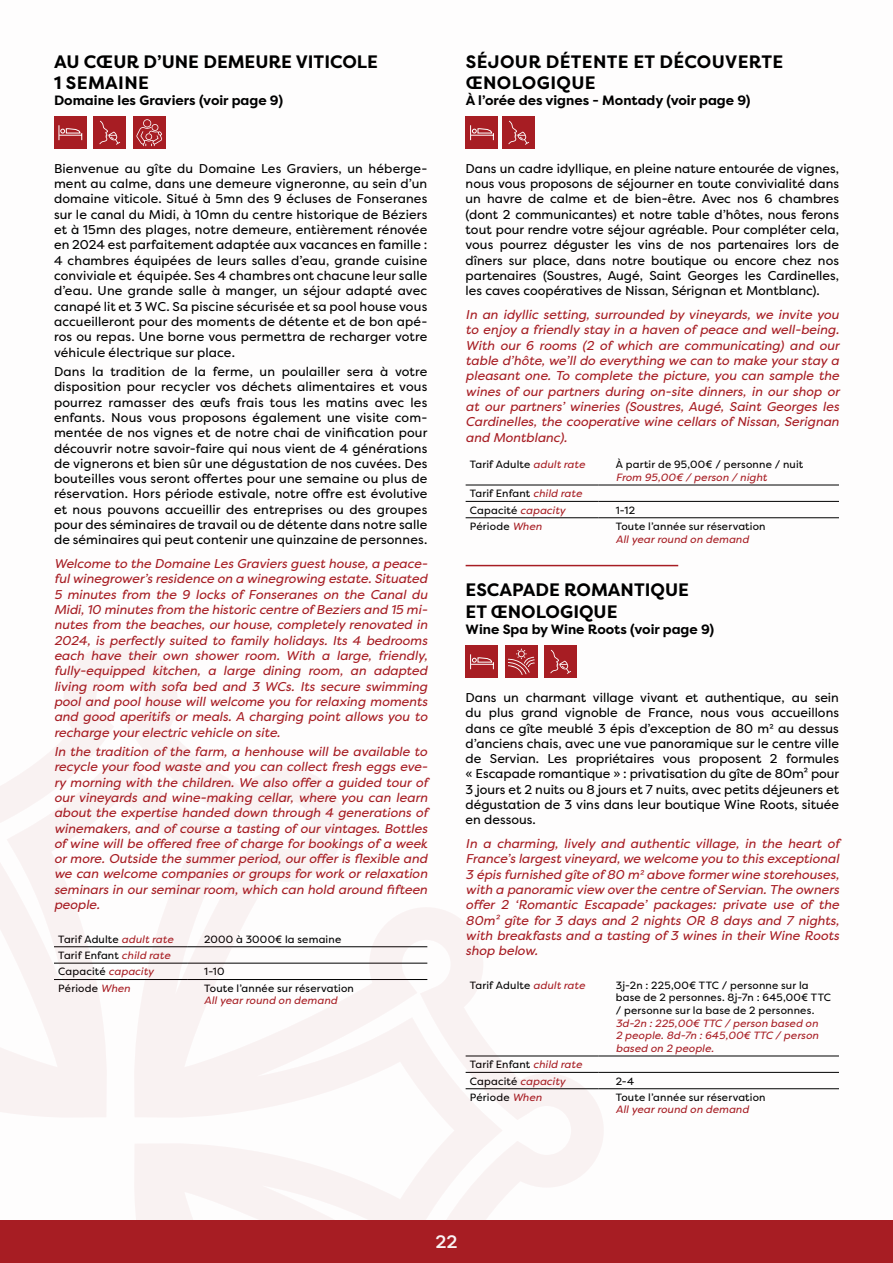
<style>
.page{position:relative;width:893px;height:1263px;background:#fff}
.page>*{position:absolute;margin:0;border:0;box-sizing:border-box;transform-origin:0 0}
.t1{font:700 18px/21.6px "Filson Pro";color:#000}
.t2{font:700 18px/21.6px "Filson Pro";letter-spacing:.02em;color:#000}
.t3{font:500 18px "Filson Pro";color:#fff}
.t4{font:700 13.5px "Filson Pro";color:#000}
.t5{font:12.75px/15.3px "Filson Pro";color:#000;text-align:justify}
.t6{font:italic 12.75px/15.3px "Filson Pro";color:#a71d23;text-align:justify}
.t7{font:10.5px/16.4px "Filson Pro";letter-spacing:.015em;color:#000}
.t8{font:italic 10.5px/12.6px "Filson Pro";letter-spacing:.015em;color:#a71d23;text-align:justify}
.s1{font-style:italic;color:#a71d23}
</style>
<div class="page">
<div style="left:0;top:1220px;width:893px;height:43px;background:#a71d23"></div>
<div style="left:54px;top:116px;width:33px;height:33px;background:#a71d23"></div>
<svg style="left:59px;top:125px;width:23px;height:15px"></svg>
<div style="left:93px;top:116px;width:33px;height:33px;background:#a71d23"></div>
<svg style="left:99px;top:121px;width:21px;height:24px"></svg>
<div style="left:133px;top:116px;width:33px;height:33px;background:#a71d23"></div>
<svg style="left:136px;top:119px;width:26px;height:27px"></svg>
<div style="left:466px;top:116px;width:32px;height:33px;background:#a71d23"></div>
<svg style="left:470px;top:125px;width:24px;height:15px"></svg>
<div style="left:502px;top:116px;width:33px;height:33px;background:#a71d23"></div>
<svg style="left:508px;top:121px;width:21px;height:24px"></svg>
<hr style="left:466px;top:485px;width:133px;height:1px;background:#000">
<hr style="left:599px;top:485px;width:240px;height:1px;background:#000">
<hr style="left:466px;top:501px;width:133px;height:1px;background:#000">
<hr style="left:599px;top:501px;width:240px;height:1px;background:#000">
<hr style="left:466px;top:517px;width:133px;height:1px;background:#000">
<hr style="left:599px;top:517px;width:240px;height:1px;background:#000">
<hr style="left:466px;top:565px;width:212px;height:1px;background:#a71d23">
<hr style="left:599px;top:1056px;width:240px;height:1px;background:#000">
<hr style="left:599px;top:1072px;width:240px;height:1px;background:#000">
<hr style="left:599px;top:1088px;width:240px;height:1px;background:#000">
<svg style="left:0;top:642px;width:604px;height:578px"></svg>
<h1 class="t1" style="left:54px;top:51px;width:325px">AU CŒUR D’UNE DEMEURE VITICOLE<br>1 SEMAINE</h1>
<p class="t4" style="left:54px;top:92px;width:231px">Domaine les Graviers (voir page 9)</p>
<p class="t5" style="left:54px;top:161px;width:375px">Bienvenue au gîte du Domaine Les Graviers, un héberge&shy;ment au calme, dans une demeure vigneronne, au sein d’un domaine viticole. Situé à 5mn des 9 écluses de Fonseranes sur le canal du Midi, à 10mn du centre historique de Béziers et à 15mn des plages, notre demeure, entièrement rénovée en 2024 est parfaitement adaptée aux vacances en famille :<br>4 chambres équipées de leurs salles d’eau, grande cuisine conviviale et équipée. Ses 4 chambres ont chacune leur salle d’eau. Une grande salle à manger, un séjour adapté avec canapé lit et 3 WC. Sa piscine sécurisée et sa pool house vous accueilleront pour des moments de détente et de bon apé&shy;ros ou repas. Une borne vous permettra de recharger votre véhicule électrique sur place.</p>
<p class="t5" style="left:54px;top:364px;width:375px">Dans la tradition de la ferme, un poulailler sera à votre disposition pour recycler vos déchets alimentaires et vous pourrez ramasser des œufs frais tous les matins avec les enfants. Nous vous proposons également une visite com&shy;mentée de nos vignes et de notre chai de vinification pour découvrir notre savoir-faire qui nous vient de 4 générations de vignerons et bien sûr une dégustation de nos cuvées. Des bouteilles vous seront offertes pour une semaine ou plus de réservation. Hors période estivale, notre offre est évolutive et nous pouvons accueillir des entreprises ou des groupes pour des séminaires de travail ou de détente dans notre salle de séminaires qui peut contenir une quinzaine de personnes.</p>
<p class="t6" style="left:54px;top:556px;width:375px">Welcome to the Domaine Les Graviers guest house, a peace&shy;ful winegrower’s residence on a winegrowing estate. Situated 5 minutes from the 9 locks of Fonseranes on the Canal du Midi, 10 minutes from the historic centre of Beziers and 15 mi&shy;nutes from the beaches, our house, completely renovated in 2024, is perfectly suited to family holidays. Its 4 bedrooms each have their own shower room. With a large, friendly, fully-equipped kitchen, a large dining room, an adapted living room with sofa bed and 3 WCs. Its secure swimming pool and pool house will welcome you for relaxing moments and good aperitifs or meals. A charging point allows you to recharge your electric vehicle on site.</p>
<p class="t6" style="left:54px;top:744px;width:375px">In the tradition of the farm, a henhouse will be available to recycle your food waste and you can collect fresh eggs eve&shy;ry morning with the children. We also offer a guided tour of our vineyards and wine-making cellar, where you can learn about the expertise handed down through 4 generations of winemakers, and of course a tasting of our vintages. Bottles of wine will be offered free of charge for bookings of a week or more. Outside the summer period, our offer is flexible and we can welcome companies or groups for work or relaxation seminars in our seminar room, which can hold around fifteen people.</p>
<p class="t7" style="left:58px;top:930px;width:117px">Tarif Adulte <span class="s1">adult rate</span></p>
<p class="t7" style="left:204px;top:930px;width:139px">2000 à 3000€ la semaine</p>
<p class="t7" style="left:58px;top:947px;width:114px">Tarif Enfant <span class="s1">child rate<br></span>Capacité <span class="s1">capacity</span></p>
<p class="t7" style="left:204px;top:963px;width:22px">1-10</p>
<p class="t7" style="left:58px;top:980px;width:74px">Période <span class="s1">When</span></p>
<p class="t7" style="left:204px;top:980px;width:151px">Toute l’année sur réservation</p>
<p class="t8" style="left:204px;top:994px;width:135px">All year round on demand</p>
<h1 class="t2" style="left:466px;top:51px;width:319px">SÉJOUR DÉTENTE ET DÉCOUVERTE<br>ŒNOLOGIQUE</h1>
<p class="t4" style="left:466px;top:92px;width:286px">À l’orée des vignes - Montady (voir page 9)</p>
<p class="t5" style="left:466px;top:161px;width:375px">Dans un cadre idyllique, en pleine nature entourée de vignes, nous vous proposons de séjourner en toute convivialité dans un havre de calme et de bien-être. Avec nos 6 chambres (dont 2 communicantes) et notre table d’hôtes, nous ferons tout pour rendre votre séjour agréable. Pour compléter cela, vous pourrez déguster les vins de nos partenaires lors de dîners sur place, dans notre boutique ou encore chez nos partenaires (Soustres, Augé, Saint Georges les Cardinelles, les caves coopératives de Nissan, Sérignan et Montblanc).</p>
<p class="t6" style="left:466px;top:307px;width:375px">In an idyllic setting, surrounded by vineyards, we invite you to enjoy a friendly stay in a haven of peace and well-being.<br>With our 6 rooms (2 of which are communicating) and our table d’hôte, we’ll do everything we can to make your stay a pleasant one. To complete the picture, you can sample the wines of our partners during on-site dinners, in our shop or at our partners’ wineries (Soustres, Augé, Saint Georges les Cardinelles, the cooperative wine cellars of Nissan, Serignan and Montblanc).</p>
<p class="t7" style="left:470px;top:456px;width:117px">Tarif Adulte <span class="s1">adult rate</span></p>
<p class="t7" style="left:616px;top:456px;width:189px">À partir de 95,00€ / personne / nuit</p>
<p class="t8" style="left:616px;top:471px;width:153px">From 95,00€ / person / night</p>
<p class="t7" style="left:470px;top:485px;width:114px">Tarif Enfant <span class="s1">child rate<br></span>Capacité <span class="s1">capacity</span></p>
<p class="t7" style="left:616px;top:501px;width:21px">1-12</p>
<p class="t7" style="left:470px;top:518px;width:74px">Période <span class="s1">When</span></p>
<p class="t7" style="left:616px;top:518px;width:151px">Toute l’année sur réservation</p>
<p class="t8" style="left:616px;top:532px;width:135px">All year round on demand</p>
<h1 class="t1" style="left:466px;top:580px;width:225px">ESCAPADE ROMANTIQUE<br>ET ŒNOLOGIQUE</h1>
<p class="t4" style="left:466px;top:621px;width:250px">Wine Spa by Wine Roots (voir page 9)</p>
<p class="t5" style="left:466px;top:690px;width:375px">Dans un charmant village vivant et authentique, au sein du plus grand vignoble de France, nous vous accueillons dans ce gîte meublé 3 épis d’exception de 80 m2 au dessus d’anciens chais, avec une vue panoramique sur le centre ville de Servian. Les propriétaires vous proposent 2 formules « Escapade romantique » : privatisation du gîte de 80m² pour 3 jours et 2 nuits ou 8 jours et 7 nuits, avec petits déjeuners et dégustation de 3 vins dans leur boutique Wine Roots, située en dessous.</p>
<p class="t6" style="left:466px;top:836px;width:375px">In a charming, lively and authentic village, in the heart of France’s largest vineyard, we welcome you to this exceptional 3 épis furnished gîte of 80 m2 above former wine storehouses, with a panoramic view over the centre of Servian. The owners offer 2 ‘Romantic Escapade’ packages: private use of the 80m² gîte for 3 days and 2 nights OR 8 days and 7 nights, with breakfasts and a tasting of 3 wines in their Wine Roots shop below.</p>
<p class="t7" style="left:470px;top:977px;width:117px">Tarif Adulte <span class="s1">adult rate</span></p>
<p class="t7" style="left:616px;top:978px;width:217px;line-height:12.6px">3j-2n : 225,00€ TTC / personne sur la base de 2 personnes. 8j-7n : 645,00€ TTC / personne sur la base de 2 personnes.</p>
<p class="t8" style="left:616px;top:1016px;width:204px">3d-2n : 225,00€ TTC / person based on 2 people. 8d-7n : 645,00€ TTC / person based on 2 people.</p>
<p class="t7" style="left:470px;top:1056px;width:114px">Tarif Enfant <span class="s1">child rate<br></span>Capacité <span class="s1">capacity</span></p>
<p class="t7" style="left:616px;top:1072px;width:20px">2-4</p>
<p class="t7" style="left:470px;top:1089px;width:74px">Période <span class="s1">When</span></p>
<p class="t7" style="left:616px;top:1089px;width:151px">Toute l’année sur réservation</p>
<p class="t8" style="left:616px;top:1103px;width:135px">All year round on demand</p>
<h1 class="t3" style="left:435px;top:1229px;width:24px">22</h1>
</div>
